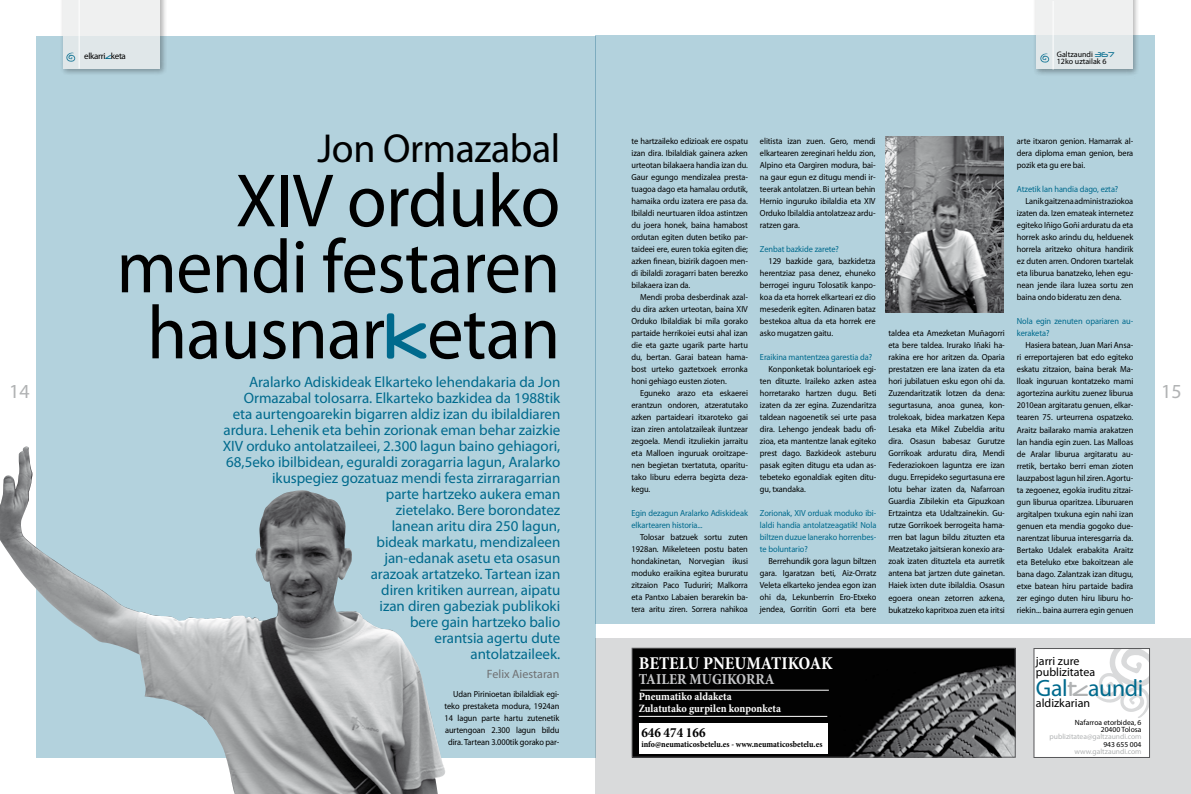
<style>
.page{position:relative;width:1191px;height:794px;background:#fff}
.page>*{position:absolute;margin:0;border:0;box-sizing:border-box;transform-origin:0 0}
.t1{font:76.1px/66px "Myriad Pro";letter-spacing:-.01em;color:#000;text-align:right;scale:.95 1}
.t2{font:40.6px "Myriad Pro";letter-spacing:-.01em;color:#000}
.t3{font:23.7px "Myriad Pro";letter-spacing:-.015em;color:#006a8d}
.t4{font:20px "Myriad Pro";color:#b1b3b4}
.t5{font:700 condensed 18.2px "Minion Pro";color:#fff}
.t6{font:700 condensed 15.4px "Minion Pro";color:#c5c6c8}
.t7{font:15px/16px "Myriad Pro";letter-spacing:-.005em;color:#006a8d;text-align:right}
.t8{font:700 condensed 14px "Minion Pro";color:#000}
.t9{font:12.1px "Myriad Pro";color:#707173}
.t10{font:12px "Myriad Pro";color:#000}
.t11{font:700 condensed 11.2px/12.1px "Minion Pro";color:#fff}
.t12{font:9px "Myriad Pro";letter-spacing:-.04em;color:#000}
.t13{font:8.8px/12px "Myriad Pro";letter-spacing:-.01em;color:#000;text-align:justify;scale:.95 1}
.t14{font:8.8px/12px "Myriad Pro";letter-spacing:-.01em;color:#006a8d;scale:.95 1}
.t15{font:700 condensed 8.8px "Minion Pro";color:#000}
.t16{font:8px/7px "Myriad Pro";color:#000}
.t17{font:7.6px "Myriad Pro";color:#b1b3b4}
.t18{font:7.6px/7.2px "Myriad Pro";color:#000;text-align:right}
.s1{font-family:"Neuropol";color:#006a8d}
.s2{font-family:"Neuropol";color:#b1b3b4}
</style>
<div class="page">
<div style="left:595px;top:638px;width:596px;height:156px;background:#d9dadb"></div>
<img style="left:633px;top:649px;width:380px;height:106px">
<div style="left:631px;top:647px;width:384px;height:110px;border:1px solid #58585a"></div>
<div style="left:639px;top:723px;width:188px;height:30px;background:#fff"></div>
<hr style="left:640px;top:689px;width:189px;height:1px;background:#fff">
<hr style="left:639px;top:716px;width:188px;height:1px;background:#fff">
<div style="left:36px;top:36px;width:559px;height:721px;background:#b3d2dd"></div>
<div style="left:595px;top:36px;width:560px;height:588px;background:#b3d2dd"></div>
<div style="left:60px;top:0;width:109px;height:78px;background:#000;opacity:.4"></div>
<div style="left:63px;top:0;width:97px;height:68px;background:linear-gradient(to right,#e8eced,#e7ebec)"></div>
<hr style="left:79px;top:0;width:1px;height:69px;background:#fff">
<svg style="left:66px;top:52px;width:10px;height:10px"></svg>
<div style="left:1032px;top:0;width:109px;height:79px;background:#000;opacity:.4"></div>
<div style="left:1035px;top:0;width:97px;height:69px;background:linear-gradient(to right,#e9eded,#e7ebec)"></div>
<hr style="left:1052px;top:1px;width:1px;height:68px;background:#fff">
<svg style="left:1040px;top:53px;width:9px;height:10px"></svg>
<div style="left:1034px;top:648px;width:115px;height:109px;background:#fff"></div>
<svg style="left:1093px;top:650px;width:55px;height:68px"></svg>
<div style="left:1033px;top:648px;width:117px;height:110px;border:1px solid #58585a"></div>
<img style="left:886px;top:136px;width:117px;height:177px">
<img style="left:0;top:447px;width:445px;height:347px">
<h3 class="t4" style="left:9px;top:379px;width:22px">14</h3>
<p class="t12" style="left:84px;top:51px;width:43px">elkarri<span class="s1">z</span>keta</p>
<h2 class="t2" style="left:317px;top:124px;width:244px">Jon Ormazabal</h2>
<h1 class="t1" style="left:117px;top:166px;width:468px">XIV orduko mendi festaren hausnar<span class="s1">k</span>etan</h1>
<p class="t7" style="left:223px;top:373px;width:339px">Aralarko Adiskideak Elkarteko lehendakaria da Jon Ormazabal tolosarra. Elkarteko bazkidea da 1988tik eta aurtengoarekin bigarren aldiz izan du ibilaldiaren ardura. Lehenik eta behin zorionak eman behar zaizkie XIV orduko antolatzaileei, 2.300 lagun baino gehiagori, 68,5eko ibilbidean, eguraldi zoragarria lagun, Aralarko ikuspegiez gozatuaz mendi festa zirraragarrian<br>parte hartzeko aukera eman<br>zietelako. Bere borondatez<br>lanean aritu dira 250 lagun,<br>bideak markatu, mendizaleen<br>jan-edanak asetu eta osasun<br>arazoak artatzeko. Tartean izan<br>diren kritiken aurrean, aipatu<br>izan diren gabeziak publikoki<br>bere gain hartzeko balio<br>erantsia agertu dute<br>antolatzaileek.</p>
<h3 class="t9" style="left:487px;top:666px;width:74px">Felix Aiestaran</h3>
<p class="t13" style="left:444px;top:687px;width:122px;text-align:right">Udan Pirinioetan ibilaldiak egi&shy;teko prestaketa modura, 1924an<br>14 lagun parte hartu zutenetik aurtengoan 2.300 lagun bildu dira. Tartean 3.000tik gorako par-</p>
<p class="t16" style="left:1056px;top:51px;width:59px">Galtzaundi <span class="s1">367<br></span>12ko uztailak 6</p>
<p class="t13" style="left:631px;top:135px;width:124px">te hartzaileko edizioak ere ospatu izan dira. Ibilaldiak gainera azken urteotan bilakaera handia izan du.<br>Gaur egungo mendizalea presta&shy;tuagoa dago eta hamalau ordutik, hamaika ordu izatera ere pasa da.<br>Ibilaldi neurtuaren ildoa astintzen du joera honek, baina hamabost ordutan egiten duten betiko par&shy;taideei ere, euren tokia egiten die; azken finean, bizirik dagoen men&shy;di ibilaldi zoragarri baten berezko bilakaera izan da.</p>
<p class="t13" style="left:631px;top:291px;width:124px;text-indent:9px">Mendi proba desberdinak azal&shy;du dira azken urteotan, baina XIV Orduko Ibilaldiak bi mila gorako partaide herrikoiei eutsi ahal izan die eta gazte ugarik parte hartu du, bertan. Garai batean hama&shy;bost urteko gaztetxoek erronka honi gehiago eusten zioten.</p>
<p class="t13" style="left:631px;top:387px;width:124px;text-indent:9px">Eguneko arazo eta eskaerei erantzun ondoren, atzeratutako azken partaideari itxaroteko gai izan ziren antolatzaileak iluntzear zegoela. Mendi itzuliekin jarraitu eta Malloen inguruak oroitzape&shy;nen begietan txertatuta, oparitu&shy;tako liburu ederra begizta deza&shy;kegu.</p>
<p class="t14" style="left:631px;top:507px;width:124px">Egin dezagun Aralarko Adiskideak elkartearen historia...</p>
<p class="t13" style="left:631px;top:531px;width:124px;text-indent:9px">Tolosar batzuek sortu zuten 1928an. Mikeleteen postu baten hondakinetan, Norvegian ikusi moduko eraikina egitea bururatu zitzaion Paco Tuduriri; Malkorra eta Pantxo Labaien berarekin ba&shy;tera aritu ziren. Sorrera nahikoa</p>
<p class="t13" style="left:760px;top:135px;width:123px">elitista izan zuen. Gero, mendi elkartearen zereginari heldu zion, Alpino eta Oargiren modura, bai&shy;na gaur egun ez ditugu mendi ir&shy;teerak antolatzen. Bi urtean behin Hernio inguruko ibilaldia eta XIV Orduko Ibilaldia antolatzeaz ardu&shy;ratzen gara.</p>
<p class="t14" style="left:760px;top:243px;width:85px">Zenbat bazkide zarete?</p>
<p class="t13" style="left:760px;top:255px;width:123px;text-indent:9px">129 bazkide gara, bazkidetza herentziaz pasa denez, ehuneko berrogei inguru Tolosatik kanpo&shy;koa da eta horrek elkarteari ez dio mesederik egiten. Adinaren bataz bestekoa altua da eta horrek ere asko mugatzen gaitu.</p>
<p class="t14" style="left:760px;top:351px;width:119px">Eraikina mantentzea garestia da?</p>
<p class="t13" style="left:760px;top:363px;width:124px;text-indent:9px">Konponketak boluntarioek egi&shy;ten dituzte. Iraileko azken astea horretarako hartzen dugu. Beti izaten da zer egina. Zuzendaritza taldean nagoenetik sei urte pasa dira. Lehengo jendeak badu ofi&shy;zioa, eta mantentze lanak egiteko prest dago. Bazkideok asteburu pasak egiten ditugu eta udan as&shy;tebeteko egonaldiak egiten ditu&shy;gu, txandaka.</p>
<p class="t14" style="left:760px;top:507px;width:124px;text-align:justify">Zorionak, XIV orduak moduko ibi&shy;laldi handia antolatzeagatik! Nola biltzen duzue lanerako horrenbes&shy;te boluntario?</p>
<p class="t13" style="left:760px;top:555px;width:124px;text-indent:9px">Berrehundik gora lagun biltzen gara. Igaratzan beti, Aiz-Orratz Veleta elkarteko jendea egon izan ohi da, Lekunberrin Ero-Etxeko jendea, Gorritin Gorri eta bere</p>
<p class="t13" style="left:888px;top:327px;width:124px">taldea eta Amezketan Muñagorri eta bere taldea. Irurako Iñaki ha&shy;rakina ere hor aritzen da. Oparia prestatzen ere lana izaten da eta hori jubilatuen esku egon ohi da.<br>Zuzendaritzatik lotzen da dena: segurtasuna, anoa gunea, kon&shy;trolekoak, bidea markatzen Kepa Lesaka eta Mikel Zubeldia aritu dira. Osasun babesaz Gurutze Gorrikoak arduratu dira, Mendi Federaziokoen laguntza ere izan dugu. Errepideko segurtasuna ere lotu behar izaten da, Nafarroan Guardia Zibilekin eta Gipuzkoan Ertzaintza eta Udaltzainekin. Gu&shy;rutze Gorrikoek berrogeita hama&shy;rren bat lagun bildu zituzten eta Meatzetako jaitsieran konexio ara&shy;zoak izaten dituztela eta aurretik antena bat jartzen dute gainetan.<br>Haiek ixten dute ibilaldia. Osasun egoera onean zetorren azkena, bukatzeko kapritxoa zuen eta iritsi</p>
<p class="t13" style="left:1017px;top:135px;width:124px">arte itxaron genion. Hamarrak al&shy;dera diploma eman genion, bera pozik eta gu ere bai.</p>
<p class="t14" style="left:1017px;top:183px;width:108px">Atzetik lan handia dago, ezta?</p>
<p class="t13" style="left:1017px;top:195px;width:124px;text-indent:9px">Lanik gaitzena administraziokoa izaten da. Izen emateak internetez egiteko Iñigo Goñi arduratu da eta horrek asko arindu du, helduenek horrela aritzeko ohitura handirik ez duten arren. Ondoren txartelak eta liburua banatzeko, lehen egu&shy;nean jende ilara luzea sortu zen baina ondo bideratu zen dena.</p>
<p class="t14" style="left:1017px;top:315px;width:124px">Nola egin zenuten opariaren au&shy;keraketa?</p>
<p class="t13" style="left:1017px;top:339px;width:124px;text-indent:9px">Hasiera batean, Juan Mari Ansa&shy;ri erreportajeren bat edo egiteko eskatu zitzaion, baina berak Ma&shy;lloak inguruan kontatzeko mami agortezina aurkitu zuenez liburua 2010ean argitaratu genuen, elkar&shy;tearen 75. urteurrena ospatzeko.<br>Araitz bailarako mamia arakatzen lan handia egin zuen. Las Malloas de Aralar liburua argitaratu au&shy;rretik, bertako berri eman zioten lauzpabost lagun hil ziren. Agortu&shy;ta zegoenez, egokia iruditu zitzai&shy;gun liburua oparitzea. Liburuaren argitalpen txukuna egin nahi izan genuen eta mendia gogoko due&shy;narentzat liburua interesgarria da.<br>Bertako Udalek erabakita Araitz eta Beteluko etxe bakoitzean ale bana dago. Zalantzak izan ditugu, etxe batean hiru partaide badira zer egingo duten hiru liburu ho&shy;riekin... baina aurrera egin genuen</p>
<h3 class="t5" style="left:639px;top:650px;width:195px">BETELU PNEUMATIKOAK</h3>
<h3 class="t6" style="left:639px;top:668px;width:137px">TAILER MUGIKORRA</h3>
<p class="t11" style="left:639px;top:690px;width:144px">Pneumatiko aldaketa<br>Zulatutako gurpilen konponketa</p>
<h3 class="t8" style="left:641px;top:723px;width:66px">646 474 166</h3>
<p class="t15" style="left:641px;top:738px;width:183px">info@neumaticosbetelu.es - www.neumaticosbetelu.es</p>
<h3 class="t10" style="left:1036px;top:654px;width:45px">jarri zure</h3>
<h3 class="t3" style="left:1036px;top:673px;width:109px">Gal<span class="s2">tz</span>aundi</h3>
<h3 class="t10" style="left:1036px;top:695px;width:56px">aldizkarian</h3>
<p class="t18" style="left:1075px;top:719px;width:68px">Nafarroa etorbidea, 6<br>20400 Tolosa</p>
<p class="t17" style="left:1049px;top:732px;width:93px">publizitatea@galtzaundi.com</p>
<p class="t18" style="left:1103px;top:740px;width:40px">943 655 004</p>
<p class="t17" style="left:1074px;top:746px;width:69px">www.galtzaundi.com</p>
<h3 class="t10" style="left:1036px;top:664px;width:61px">publizitatea</h3>
<h3 class="t4" style="left:1161px;top:379px;width:22px">15</h3>
</div>
